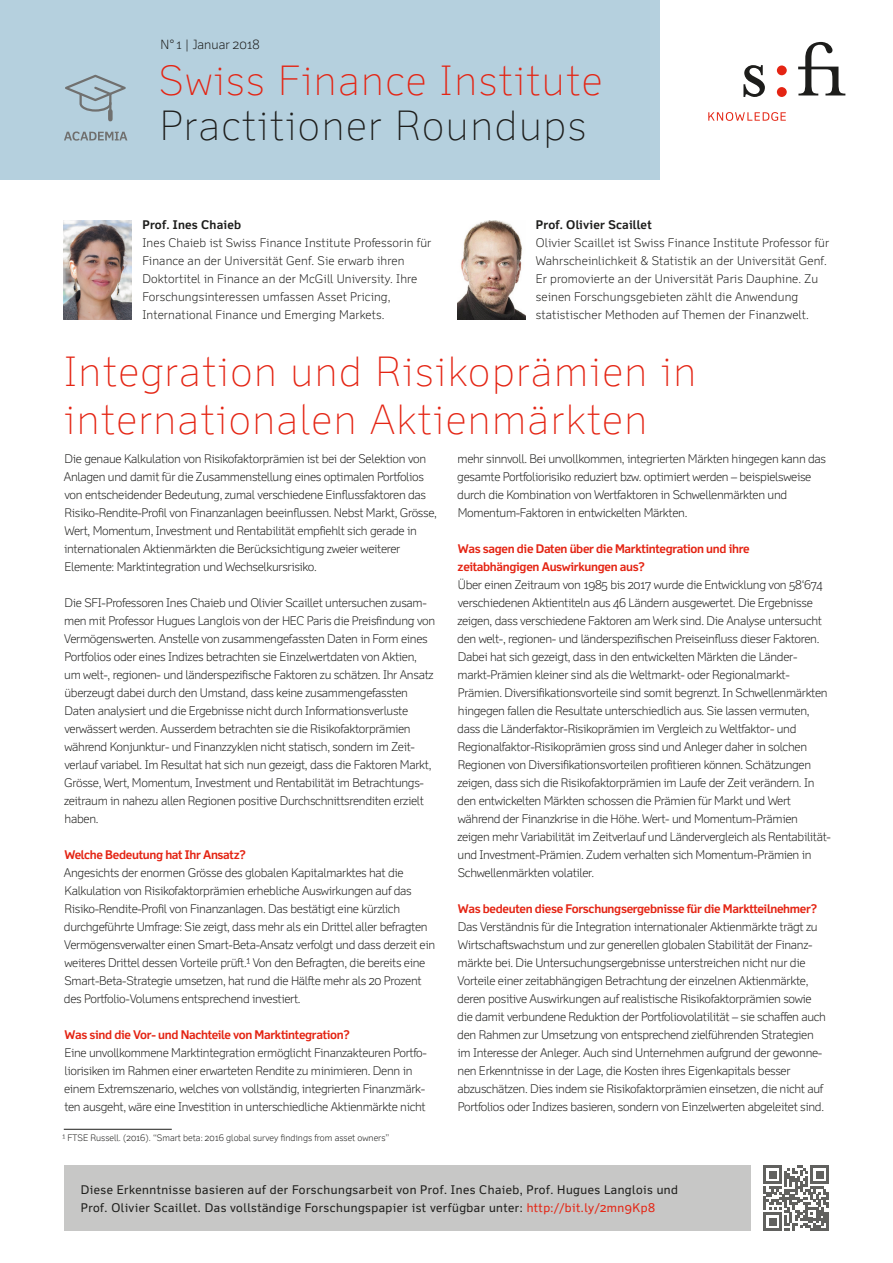
<style>
.page{position:relative;width:893px;height:1263px;background:#fff}
.page>*{position:absolute;margin:0;border:0;box-sizing:border-box;transform-origin:0 0}
.Main_Title{font:100 40.5px/48.2px "Felbridge Pro";letter-spacing:.04em;color:#e42413}
.Cover_Title{font:100 40.5px/45px "Felbridge Pro";letter-spacing:.04em;color:#e42413}
.Kolumne{font:300 12.75px "Felbridge Pro";color:#1d1d1b}
.Copy{font:300 12px/18px "Felbridge Pro";letter-spacing:-.025em;color:#1d1d1b}
.Copy-2{font:300 12px/18px "Felbridge Pro";letter-spacing:.01em;color:#1d1d1b}
.t1{font:12px/18px "Felbridge Pro";letter-spacing:.04em;color:#1d1d1b}
.t2{font:300 9px "Felbridge Pro";color:#1d1d1b}
.s1{color:#1d1d1b}
.s2{font-weight:700}
.s3{font-weight:700;color:#e42413}
.s4{color:#e42413}
</style>
<div class="page">
<div style="left:777px;top:65px;width:10px;height:10px;background:#e42413;border-radius:50%"></div>
<div style="left:777px;top:87px;width:10px;height:10px;background:#e42413;border-radius:50%"></div>
<svg style="left:743px;top:65px;width:22px;height:32px"></svg>
<svg style="left:798px;top:42px;width:47px;height:53px"></svg>
<svg style="left:708px;top:112px;width:78px;height:9px"></svg>
<div style="left:0;top:0;width:659px;height:179px;background:#b5d0de"></div>
<svg style="left:65px;top:74px;width:61px;height:38px"></svg>
<div style="left:108px;top:111px;width:5px;height:8px;background:#70706f"></div>
<svg style="left:64px;top:132px;width:63px;height:9px"></svg>
<img style="left:64px;top:221px;width:68px;height:98px">
<hr style="left:64px;top:1129px;width:108px;height:1px;background:#1d1d1b">
<div style="left:64px;top:1165px;width:686px;height:66px;background:#c7c7c6"></div>
<svg style="left:763px;top:1165px;width:66px;height:66px"></svg>
<img style="left:457px;top:221px;width:68px;height:98px">
<p class="Kolumne" style="left:161px;top:37px;width:101px">N° 1 | Januar 2018</p>
<p class="Cover_Title" style="left:159px;top:58px;width:445px">Swiss Finance Institute<br><span class="s1">Practitioner Roundups</span></p>
<p class="Copy-2" style="left:142px;top:216px;width:290px"><span class="s2">Prof. Ines Chaieb<br></span>Ines Chaieb ist Swiss Finance Institute Professorin für Finance an der Universität Genf. Sie erwarb ihren Doktortitel in Finance an der McGill University. Ihre Forschungsinteressen umfassen Asset Pricing, International Finance und Emerging Markets.</p>
<p class="Copy-2" style="left:536px;top:216px;width:295px"><span class="s2">Prof. Olivier Scaillet<br></span>Olivier Scaillet ist Swiss Finance Institute Professor für Wahrscheinlichkeit &amp; Statistik an der Universität Genf.<br>Er promovierte an der Universität Paris Dauphine. Zu seinen Forschungsgebieten zählt die Anwendung statistischer Methoden auf Themen der Finanzwelt.</p>
<p class="Main_Title" style="left:64px;top:347px;width:634px">Integration und Risikoprämien in internationalen Aktienmärkten</p>
<p class="Copy" style="left:64px;top:450px;width:374px">Die genaue Kalkulation von Risikofaktorprämien ist bei der Selektion von Anlagen und damit für die Zusammenstellung eines optimalen Portfolios von entscheidender Bedeutung, zumal verschiedene Einflussfaktoren das Risiko-Rendite-Profil von Finanzanlagen beeinflussen. Nebst Markt, Grösse, Wert, Momentum, Investment und Rentabilität empfiehlt sich gerade in internationalen Aktienmärkten die Berücksichtigung zweier weiterer Elemente: Marktintegration und Wechselkursrisiko.</p>
<p class="Copy" style="left:64px;top:594px;width:373px">Die SFI-Professoren Ines Chaieb und Olivier Scaillet untersuchen zusam&shy;men mit Professor Hugues Langlois von der HEC Paris die Preisfindung von Vermögenswerten. Anstelle von zusammengefassten Daten in Form eines Portfolios oder eines Indizes betrachten sie Einzelwertdaten von Aktien, um welt-, regionen- und länderspezifische Faktoren zu schätzen. Ihr Ansatz überzeugt dabei durch den Umstand, dass keine zusammengefassten Daten analysiert und die Ergebnisse nicht durch Informationsverluste verwässert werden. Ausserdem betrachten sie die Risikofaktorprämien während Konjunktur- und Finanzzyklen nicht statisch, sondern im Zeit&shy;verlauf variabel. Im Resultat hat sich nun gezeigt, dass die Faktoren Markt, Grösse, Wert, Momentum, Investment und Rentabilität im Betrachtungs&shy;zeitraum in nahezu allen Regionen positive Durchschnittsrenditen erzielt haben.</p>
<p class="Copy" style="left:64px;top:846px;width:373px"><span class="s3">Welche Bedeutung hat Ihr Ansatz?<br></span>Angesichts der enormen Grösse des globalen Kapitalmarktes hat die Kalkulation von Risikofaktorprämien erhebliche Auswirkungen auf das Risiko-Rendite-Profil von Finanzanlagen. Das bestätigt eine kürzlich durchgeführte Umfrage: Sie zeigt, dass mehr als ein Drittel aller befragten Vermögensverwalter einen Smart-Beta-Ansatz verfolgt und dass derzeit ein weiteres Drittel dessen Vorteile prüft.1 Von den Befragten, die bereits eine Smart-Beta-Strategie umsetzen, hat rund die Hälfte mehr als 20 Prozent des Portfolio-Volumens entsprechend investiert.</p>
<p class="Copy" style="left:64px;top:1026px;width:364px"><span class="s3">Was sind die Vor- und Nachteile von Marktintegration?<br></span>Eine unvollkommene Marktintegration ermöglicht Finanzakteuren Portfo&shy;liorisiken im Rahmen einer erwarteten Rendite zu minimieren. Denn in einem Extremszenario, welches von vollständig, integrierten Finanzmärk&shy;ten ausgeht, wäre eine Investition in unterschiedliche Aktienmärkte nicht</p>
<p class="t2" style="left:62px;top:1133px;width:328px">1 FTSE Russell. (2016). “Smart beta: 2016 global survey findings from asset owners”</p>
<p class="Copy" style="left:457px;top:450px;width:370px">mehr sinnvoll. Bei unvollkommen, integrierten Märkten hingegen kann das gesamte Portfoliorisiko reduziert bzw. optimiert werden – beispielsweise durch die Kombination von Wertfaktoren in Schwellenmärkten und Momentum-Faktoren in entwickelten Märkten.</p>
<p class="Copy" style="left:457px;top:540px;width:375px"><span class="s3">Was sagen die Daten über die Marktintegration und ihre zeitabhängigen Auswirkungen aus?<br></span>Über einen Zeitraum von 1985 bis 2017 wurde die Entwicklung von 58‘674 verschiedenen Aktientiteln aus 46 Ländern ausgewertet. Die Ergebnisse zeigen, dass verschiedene Faktoren am Werk sind. Die Analyse untersucht den welt-, regionen- und länderspezifischen Preiseinfluss dieser Faktoren.<br>Dabei hat sich gezeigt, dass in den entwickelten Märkten die Länder&shy;markt-Prämien kleiner sind als die Weltmarkt- oder Regionalmarkt-Prämien. Diversifikationsvorteile sind somit begrenzt. In Schwellenmärkten hingegen fallen die Resultate unterschiedlich aus. Sie lassen vermuten, dass die Länderfaktor-Risikoprämien im Vergleich zu Weltfaktor- und Regionalfaktor-Risikoprämien gross sind und Anleger daher in solchen Regionen von Diversifikationsvorteilen profitieren können. Schätzungen zeigen, dass sich die Risikofaktorprämien im Laufe der Zeit verändern. In den entwickelten Märkten schossen die Prämien für Markt und Wert während der Finanzkrise in die Höhe. Wert- und Momentum-Prämien zeigen mehr Variabilität im Zeitverlauf und Ländervergleich als Rentabilität&shy;und Investment-Prämien. Zudem verhalten sich Momentum-Prämien in Schwellenmärkten volatiler.</p>
<p class="Copy" style="left:457px;top:900px;width:370px"><span class="s3">Was bedeuten diese Forschungsergebnisse für die Marktteilnehmer?<br></span>Das Verständnis für die Integration internationaler Aktienmärkte trägt zu Wirtschaftswachstum und zur generellen globalen Stabilität der Finanz&shy;märkte bei. Die Untersuchungsergebnisse unterstreichen nicht nur die Vorteile einer zeitabhängigen Betrachtung der einzelnen Aktienmärkte, deren positive Auswirkungen auf realistische Risikofaktorprämien sowie die damit verbundene Reduktion der Portfoliovolatilität – sie schaffen auch den Rahmen zur Umsetzung von entsprechend zielführenden Strategien im Interesse der Anleger. Auch sind Unternehmen aufgrund der gewonne&shy;nen Erkenntnisse in der Lage, die Kosten ihres Eigenkapitals besser abzuschätzen. Dies indem sie Risikofaktorprämien einsetzen, die nicht auf Portfolios oder Indizes basieren, sondern von Einzelwerten abgeleitet sind.</p>
<p class="t1" style="left:81px;top:1180px;width:599px">Diese Erkenntnisse basieren auf der Forschungsarbeit von Prof. Ines Chaieb, Prof. Hugues Langlois und<br>Prof. Olivier Scaillet. Das vollständige Forschungspapier ist verfügbar unter: <span class="s4">http://bit.ly/2mn9Kp8</span></p>
</div>
